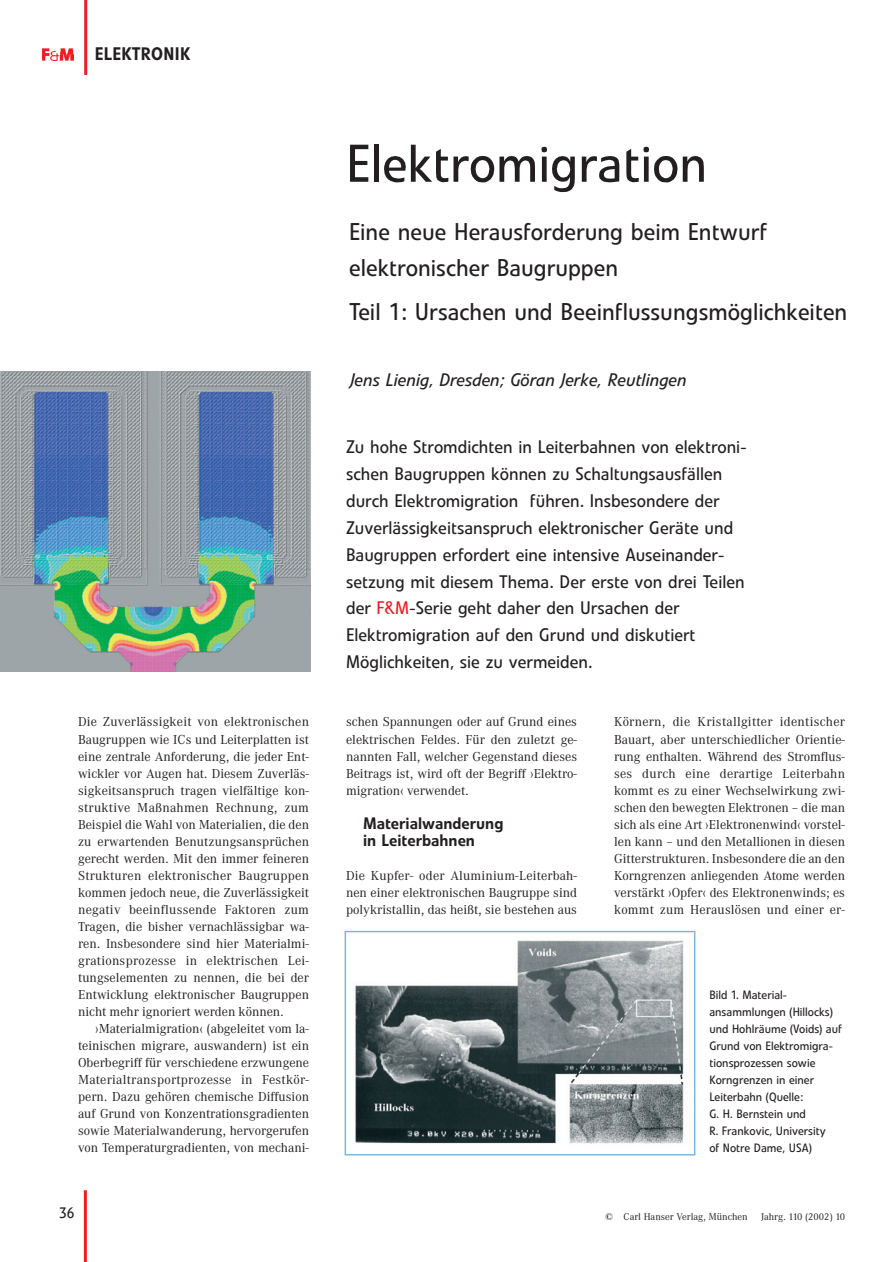
<style>
.page{position:relative;width:893px;height:1262px;background:#fff}
.page>*{position:absolute;margin:0;border:0;box-sizing:border-box;transform-origin:0 0}
.t1{font:52.5px "Evo BQ";color:#231f20}
.t2{font:24px/35.8px "Evo BQ";color:#231f20}
.t3{font:18px/27px "Evo BQ";color:#231f20}
.t4{font:italic 18px "Evo BQ";color:#231f20}
.t5{font:500 18px "Evo BQ";letter-spacing:.01em;color:#231f20}
.t6{font:500 16.5px/17px "Evo BQ";color:#231f20}
.t7{font:15px "Evo BQ";color:#231f20}
.t8{font:12.75px/17.1px "Corporate ABSK";color:#231f20;text-align:justify}
.t9{font:12px/17.1px "Evo BQ";color:#231f20}
.t10{font:9.6px "Corporate ABSK";color:#231f20}
.s1{color:#ee1d23}
</style>
<div class="page">
<img style="left:43px;top:48px;width:31px;height:13px">
<hr style="left:84px;top:1190px;width:3px;height:71px;background:#ee1d23">
<hr style="left:84px;top:0;width:3px;height:75px;background:#ee1d23">
<img style="left:0;top:372px;width:310px;height:300px">
<img style="left:347px;top:932px;width:346px;height:212px">
<div style="left:344px;top:930px;width:351px;height:225px;border:1px solid #77b6e4"></div>
<h3 class="t5" style="left:95px;top:47px;width:97px">ELEKTRONIK</h3>
<p class="t8" style="left:78px;top:715px;width:232px">Die Zuverlässigkeit von elektronischen Baugruppen wie ICs und Leiterplatten ist eine zentrale Anforderung, die jeder Ent&shy;wickler vor Augen hat. Diesem Zuverläs&shy;sigkeitsanspruch tragen vielfältige kon&shy;struktive Maßnahmen Rechnung, zum Beispiel die Wahl von Materialien, die den zu erwartenden Benutzungsansprüchen gerecht werden. Mit den immer feineren Strukturen elektronischer Baugruppen kommen jedoch neue, die Zuverlässigkeit negativ beeinflussende Faktoren zum Tragen, die bisher vernachlässigbar wa&shy;ren. Insbesondere sind hier Materialmi&shy;grationsprozesse in elektrischen Lei&shy;tungselementen zu nennen, die bei der Entwicklung elektronischer Baugruppen nicht mehr ignoriert werden können.</p>
<p class="t8" style="left:78px;top:1021px;width:232px;text-indent:17px">›Materialmigration‹ (abgeleitet vom la&shy;teinischen migrare, auswandern) ist ein Oberbegriff für verschiedene erzwungene Materialtransportprozesse in Festkör&shy;pern. Dazu gehören chemische Diffusion auf Grund von Konzentrationsgradienten sowie Materialwanderung, hervorgerufen von Temperaturgradienten, von mechani-</p>
<h1 class="t1" style="left:346px;top:144px;width:362px">Elektromigration</h1>
<h2 class="t2" style="left:349px;top:216px;width:419px">Eine neue Herausforderung beim Entwurf elektronischer Baugruppen</h2>
<h2 class="t2" style="left:349px;top:296px;width:500px">Teil 1: Ursachen und Beeinflussungsmöglichkeiten</h2>
<h3 class="t4" style="left:349px;top:373px;width:338px">Jens Lienig, Dresden; Göran Jerke, Reutlingen</h3>
<p class="t3" style="left:346px;top:435px;width:402px">Zu hohe Stromdichten in Leiterbahnen von elektroni&shy;schen Baugruppen können zu Schaltungsausfällen durch Elektromigration führen. Insbesondere der Zuverlässigkeitsanspruch elektronischer Geräte und Baugruppen erfordert eine intensive Auseinander&shy;setzung mit diesem Thema. Der erste von drei Teilen der <span class="s1">F&amp;M</span>-Serie geht daher den Ursachen der Elektromigration auf den Grund und diskutiert Möglichkeiten, sie zu vermeiden.</p>
<p class="t8" style="left:346px;top:715px;width:232px">schen Spannungen oder auf Grund eines elektrischen Feldes. Für den zuletzt ge&shy;nannten Fall, welcher Gegenstand dieses Beitrags ist, wird oft der Begriff ›Elektro&shy;migration‹ verwendet.</p>
<p class="t6" style="left:363px;top:816px;width:142px">Materialwanderung in Leiterbahnen</p>
<p class="t8" style="left:346px;top:868px;width:232px">Die Kupfer- oder Aluminium-Leiterbah&shy;nen einer elektronischen Baugruppe sind polykristallin, das heißt, sie bestehen aus</p>
<p class="t8" style="left:614px;top:715px;width:232px">Körnern, die Kristallgitter identischer Bauart, aber unterschiedlicher Orientie&shy;rung enthalten. Während des Stromflus&shy;ses durch eine derartige Leiterbahn kommt es zu einer Wechselwirkung zwi&shy;schen den bewegten Elektronen – die man sich als eine Art ›Elektronenwind‹ vorstel&shy;len kann – und den Metallionen in diesen Gitterstrukturen. Insbesondere die an den Korngrenzen anliegenden Atome werden verstärkt ›Opfer‹ des Elektronenwinds; es kommt zum Herauslösen und einer er-</p>
<p class="t9" style="left:709px;top:987px;width:134px">Bild 1. Material&shy;ansammlungen (Hillocks) und Hohlräume (Voids) auf<br>Grund von Elektromigra&shy;tionsprozessen sowie<br>Korngrenzen in einer<br>Leiterbahn (Quelle:<br>G. H. Bernstein und<br>R. Frankovic, University<br>of Notre Dame, USA)</p>
<p class="t7" style="left:59px;top:1207px;width:17px">36</p>
<p class="t10" style="left:605px;top:1213px;width:144px">© Carl Hanser Verlag, München</p>
<p class="t10" style="left:761px;top:1213px;width:86px">Jahrg. 110 (2002) 10</p>
</div>
